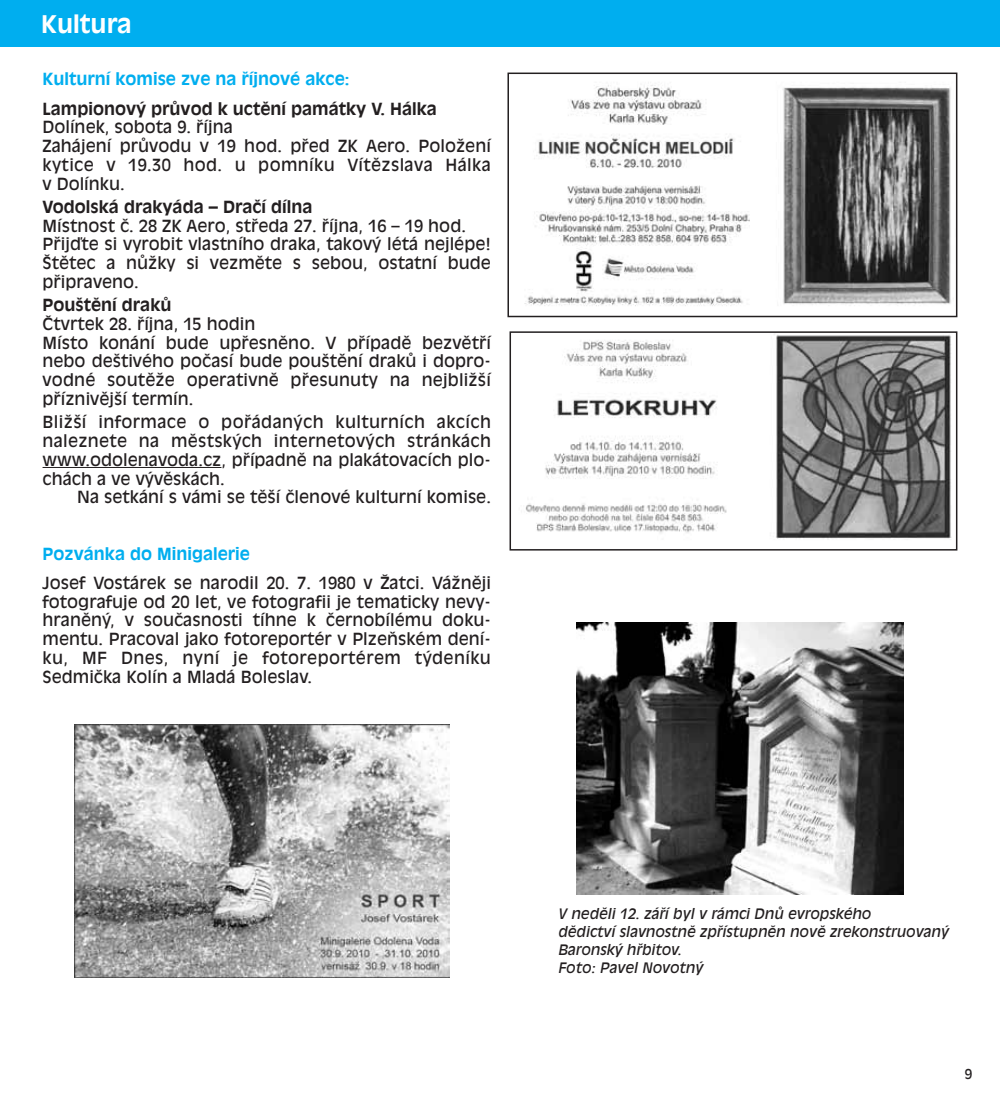
<style>
.page{position:relative;width:1000px;height:1103px;background:#fff}
.page>*{position:absolute;margin:0;border:0;box-sizing:border-box;transform-origin:0 0}
.t1{font:700 24px "Antique Olive CE";color:#fff}
.t2{font:16.5px/18.8px "Antique Olive CE";color:#231f20}
.t3{font:700 16.5px "Antique Olive CE";color:#231f20}
.t4{font:700 16.5px "Antique Olive CE";color:#00aeef}
.t5{font:italic 14.25px/18px "Antique Olive CE";color:#231f20}
.t6{font:13.5px "Antique Olive CE";color:#231f20}
</style>
<div class="page">
<div style="left:0;top:0;width:999px;height:46px;background:#00aeef"></div>
<hr style="left:43px;top:467px;width:178px;height:1px;background:#231f20">
<img style="left:524px;top:85px;width:427px;height:221px">
<div style="left:507px;top:72px;width:450px;height:245px;border:2px solid #231f20"></div>
<img style="left:525px;top:335px;width:427px;height:204px">
<div style="left:509px;top:331px;width:448px;height:219px;border:2px solid #231f20"></div>
<img style="left:75px;top:724px;width:374px;height:253px">
<img style="left:576px;top:622px;width:326px;height:272px">
<h1 class="t1" style="left:41px;top:15px;width:92px">Kultura</h1>
<p class="t4" style="left:43px;top:73px;width:308px">Kulturní komise zve na říjnové akce:</p>
<p class="t3" style="left:43px;top:102px;width:396px">Lampionový průvod k uctění památky V. Hálka</p>
<p class="t2" style="left:43px;top:119px;width:450px">Dolínek, sobota 9. října<br>Zahájení průvodu v 19 hod. před ZK Aero. Položení kytice v 19.30 hod. u pomníku Vítězslava Hálka v Dolínku.</p>
<p class="t3" style="left:43px;top:200px;width:271px">Vodolská drakyáda – Dračí dílna</p>
<p class="t2" style="left:43px;top:217px;width:450px">Místnost č. 28 ZK Aero, středa 27. října, 16 – 19 hod.<br>Přijďte si vyrobit vlastního draka, takový létá nejlépe!<br>Štětec a nůžky si vezměte s sebou, ostatní bude připraveno.</p>
<p class="t3" style="left:43px;top:298px;width:130px">Pouštění draků</p>
<p class="t2" style="left:43px;top:315px;width:450px">Čtvrtek 28. října, 15 hodin<br>Místo konání bude upřesněno. V případě bezvětří nebo deštivého počasí bude pouštění draků i dopro&shy;vodné soutěže operativně přesunuty na nejbližší příznivější termín.</p>
<p class="t2" style="left:43px;top:413px;width:450px;text-align:justify">Bližší informace o pořádaných kulturních akcích naleznete na městských internetových stránkách www.odolenavoda.cz, případně na plakátovacích plo&shy;chách a ve vývěskách.</p>
<p class="t2" style="left:77px;top:488px;width:415px">Na setkání s vámi se těší členové kulturní komise.</p>
<p class="t4" style="left:43px;top:546px;width:209px">Pozvánka do Minigalerie</p>
<p class="t2" style="left:43px;top:574px;width:450px;text-align:justify">Josef Vostárek se narodil 20. 7. 1980 v Žatci. Vážněji fotografuje od 20 let, ve fotografii je tematicky nevy&shy;hraněný, v současnosti tíhne k černobílému doku&shy;mentu. Pracoval jako fotoreportér v Plzeňském dení&shy;ku, MF Dnes, nyní je fotoreportérem týdeníku Sedmička Kolín a Mladá Boleslav.</p>
<p class="t5" style="left:558px;top:905px;width:392px">V neděli 12. září byl v rámci Dnů evropského<br>dědictví slavnostně zpřístupněn nově zrekonstruovaný Baronský hřbitov.<br>Foto: Pavel Novotný</p>
<p class="t6" style="left:964px;top:1068px;width:9px">9</p>
</div>
